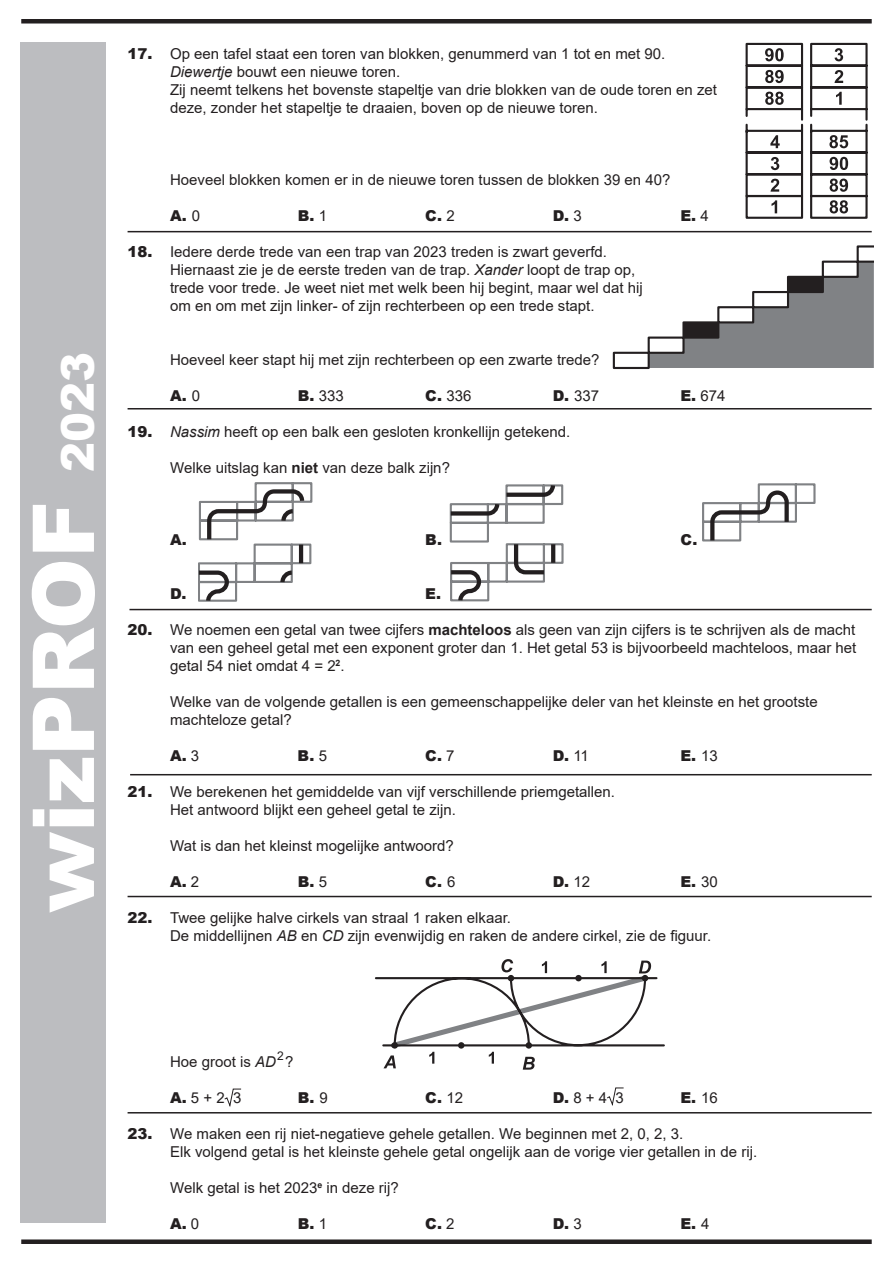
<style>
.page{position:relative;width:893px;height:1263px;background:#fff}
.page>*{position:absolute;margin:0;border:0;box-sizing:border-box;transform-origin:0 0}
.t1{font:900 85.5px "Arial";color:#fff}
.t2{font:15px/18px "Arial";color:#231f20}
.t3{font:900 15px "Arial";color:#231f20}
.t4{font:12px "Arial";color:#231f20}
.s1{font-size:45px}
.s2{font-weight:900}
.s3{font-style:italic}
.s4{font-weight:400}
.s5{font-weight:700}
</style>
<div class="page">
<div style="left:21px;top:43px;width:85px;height:1179px;background:#bcbdc0"></div>
<div style="left:21px;top:19px;width:851px;height:5px;background:#231f20"></div>
<div style="left:21px;top:1239px;width:851px;height:5px;background:#231f20"></div>
<hr style="left:129px;top:609px;width:743px;height:1px;background:#231f20">
<hr style="left:128px;top:408px;width:744px;height:1px;background:#231f20">
<hr style="left:130px;top:774px;width:742px;height:1px;background:#231f20">
<hr style="left:128px;top:896px;width:744px;height:1px;background:#231f20">
<hr style="left:128px;top:231px;width:744px;height:1px;background:#231f20">
<hr style="left:128px;top:1112px;width:744px;height:1px;background:#231f20">
<svg style="left:224px;top:1088px;width:18px;height:19px"></svg>
<svg style="left:375px;top:959px;width:290px;height:111px"></svg>
<svg style="left:745px;top:43px;width:122px;height:176px"></svg>
<div style="left:613px;top:352px;width:37px;height:17px;background:#231f20"></div>
<svg style="left:614px;top:245px;width:260px;height:123px"></svg>
<svg style="left:702px;top:483px;width:114px;height:59px"></svg>
<svg style="left:198px;top:482px;width:115px;height:120px"></svg>
<svg style="left:449px;top:484px;width:115px;height:118px"></svg>
<svg style="left:607px;top:1087px;width:17px;height:19px"></svg>
<h1 class="t1" style="left:1px;top:913px;width:562px;rotate:-90deg">wizPROF <span class="s1">2023</span></h1>
<p class="t2" style="left:170px;top:44px;width:548px;text-indent:-43px"><span class="s2">17.</span> Op een tafel staat een toren van blokken, genummerd van 1 tot en met 90.<br><span class="s3">Diewertje</span> bouwt een nieuwe toren.<br>Zij neemt telkens het bovenste stapeltje van drie blokken van de oude toren en zet deze, zonder het stapeltje te draaien, boven op de nieuwe toren.</p>
<p class="t2" style="left:170px;top:170px;width:502px">Hoeveel blokken komen er in de nieuwe toren tussen de blokken 39 en 40?</p>
<p class="t3" style="left:170px;top:204px;width:32px">A. <span class="s4">0</span></p>
<p class="t3" style="left:298px;top:204px;width:31px">B. <span class="s4">1</span></p>
<p class="t3" style="left:425px;top:204px;width:31px">C. <span class="s4">2</span></p>
<p class="t3" style="left:553px;top:204px;width:30px">D. <span class="s4">3</span></p>
<p class="t3" style="left:680px;top:204px;width:30px">E. <span class="s4">4</span></p>
<p class="t2" style="left:170px;top:242px;width:474px;text-indent:-43px"><span class="s2">18.</span> Iedere derde trede van een trap van 2023 treden is zwart geverfd.<br>Hiernaast zie je de eerste treden van de trap. <span class="s3">Xander</span> loopt de trap op, trede voor trede. Je weet niet met welk been hij begint, maar wel dat hij om en om met zijn linker- of zijn rechterbeen op een trede stapt.</p>
<p class="t2" style="left:170px;top:350px;width:431px">Hoeveel keer stapt hij met zijn rechterbeen op een zwarte trede?</p>
<p class="t3" style="left:170px;top:384px;width:31px">A. <span class="s4">0</span></p>
<p class="t2" style="left:298px;top:386px;width:48px"><span class="s2">B.</span> 333</p>
<p class="t2" style="left:425px;top:386px;width:48px"><span class="s2">C.</span> 336</p>
<p class="t2" style="left:553px;top:386px;width:48px"><span class="s2">D.</span> 337</p>
<p class="t2" style="left:680px;top:386px;width:47px"><span class="s2">E.</span> 674</p>
<p class="t2" style="left:128px;top:422px;width:444px"><span class="s2">19.</span> <span class="s3">Nassim</span> heeft op een balk een gesloten kronkellijn getekend.</p>
<p class="t2" style="left:170px;top:458px;width:281px">Welke uitslag kan <span class="s5">niet</span> van deze balk zijn?</p>
<p class="t3" style="left:170px;top:528px;width:18px">A.</p>
<p class="t3" style="left:425px;top:528px;width:18px">B.</p>
<p class="t3" style="left:680px;top:528px;width:18px">C.</p>
<p class="t3" style="left:170px;top:582px;width:18px">D.</p>
<p class="t3" style="left:425px;top:582px;width:17px">E.</p>
<p class="t2" style="left:170px;top:620px;width:688px;text-align:justify;text-indent:-43px"><span class="s2">20.</span> We noemen een getal van twee cijfers <span class="s5">machteloos</span> als geen van zijn cijfers is te schrijven als de macht van een geheel getal met een exponent groter dan 1. Het getal 53 is bijvoorbeeld machteloos, maar het getal 54 niet omdat 4 = 2<sup>2</sup>.</p>
<p class="t2" style="left:170px;top:692px;width:649px">Welke van de volgende getallen is een gemeenschappelijke deler van het kleinste en het grootste machteloze getal?</p>
<p class="t3" style="left:170px;top:744px;width:31px">A. <span class="s4">3</span></p>
<p class="t3" style="left:298px;top:744px;width:31px">B. <span class="s4">5</span></p>
<p class="t3" style="left:425px;top:744px;width:31px">C. <span class="s4">7</span></p>
<p class="t3" style="left:553px;top:744px;width:38px">D. <span class="s4">11</span></p>
<p class="t3" style="left:680px;top:744px;width:39px">E. <span class="s4">13</span></p>
<p class="t2" style="left:170px;top:782px;width:446px;text-indent:-43px"><span class="s2">21.</span> We berekenen het gemiddelde van vijf verschillende priemgetallen.<br>Het antwoord blijkt een geheel getal te zijn.</p>
<p class="t2" style="left:170px;top:836px;width:285px">Wat is dan het kleinst mogelijke antwoord?</p>
<p class="t3" style="left:170px;top:870px;width:31px">A. <span class="s4">2</span></p>
<p class="t3" style="left:298px;top:870px;width:31px">B. <span class="s4">5</span></p>
<p class="t3" style="left:425px;top:870px;width:32px">C. <span class="s4">6</span></p>
<p class="t3" style="left:553px;top:870px;width:39px">D. <span class="s4">12</span></p>
<p class="t3" style="left:680px;top:870px;width:39px">E. <span class="s4">30</span></p>
<p class="t2" style="left:170px;top:908px;width:543px;text-indent:-43px"><span class="s2">22.</span> Twee gelijke halve cirkels van straal 1 raken elkaar.<br>De middellijnen <span class="s3">AB</span> en <span class="s3">CD</span> zijn evenwijdig en raken de andere cirkel, zie de figuur.</p>
<p class="t4" style="left:277px;top:1048px;width:8px">2</p>
<p class="t2" style="left:170px;top:1052px;width:125px">Hoe groot is <span class="s3">AD</span> ?</p>
<p class="t2" style="left:170px;top:1088px;width:73px"><span class="s2">A.</span> 5 + 2 3</p>
<p class="t3" style="left:298px;top:1086px;width:32px">B. <span class="s4">9</span></p>
<p class="t3" style="left:425px;top:1086px;width:39px">C. <span class="s4">12</span></p>
<p class="t2" style="left:553px;top:1088px;width:73px"><span class="s2">D.</span> 8 + 4 3</p>
<p class="t3" style="left:680px;top:1086px;width:39px">E. <span class="s4">16</span></p>
<p class="t2" style="left:170px;top:1124px;width:588px;text-indent:-43px"><span class="s2">23.</span> We maken een rij niet-negatieve gehele getallen. We beginnen met 2, 0, 2, 3.<br>Elk volgend getal is het kleinste gehele getal ongelijk aan de vorige vier getallen in de rij.</p>
<p class="t2" style="left:170px;top:1178px;width:230px">Welk getal is het 2023<sup>e</sup> in deze rij?</p>
<p class="t3" style="left:170px;top:1212px;width:31px">A. <span class="s4">0</span></p>
<p class="t3" style="left:298px;top:1212px;width:31px">B. <span class="s4">1</span></p>
<p class="t3" style="left:425px;top:1212px;width:31px">C. <span class="s4">2</span></p>
<p class="t3" style="left:553px;top:1212px;width:30px">D. <span class="s4">3</span></p>
<p class="t3" style="left:680px;top:1212px;width:31px">E. <span class="s4">4</span></p>
</div>
